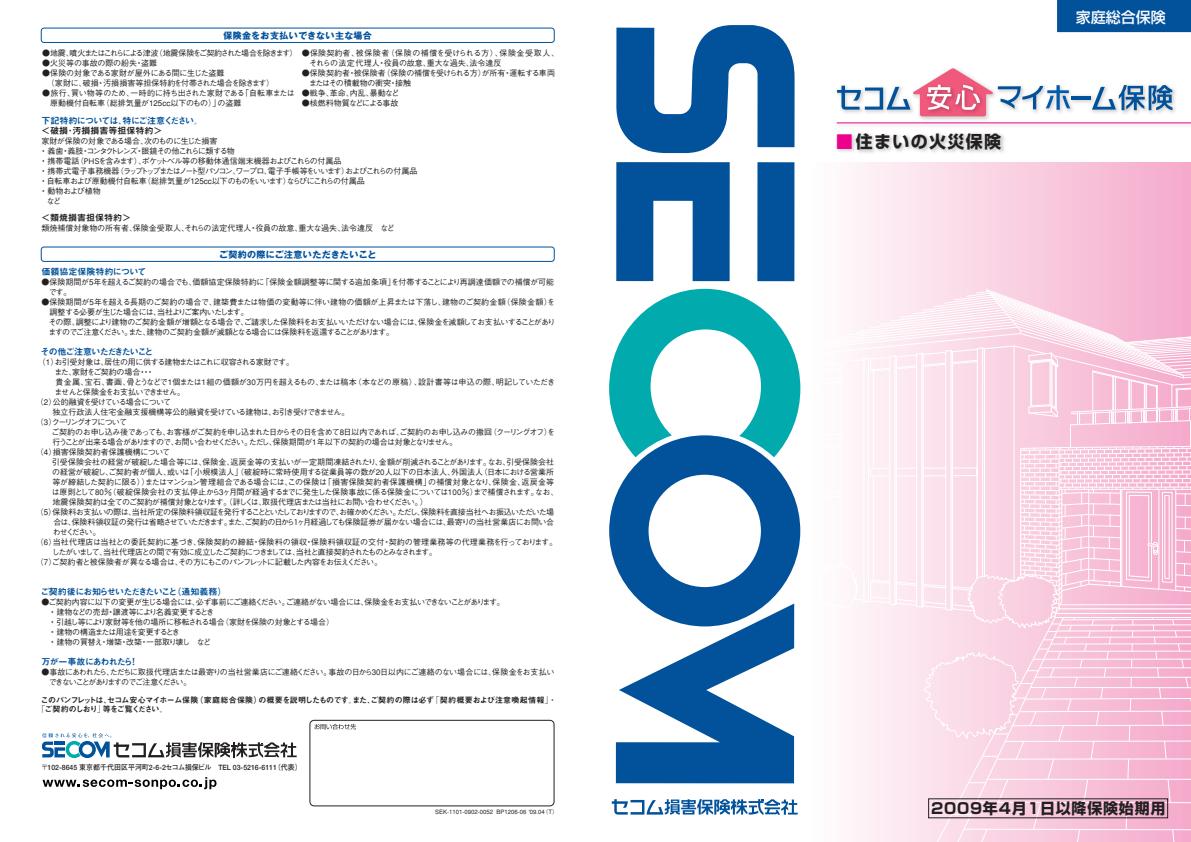
<style>
.page{position:relative;width:1191px;height:842px;background:#fff}
.page>*{position:absolute;margin:0;border:0;box-sizing:border-box;transform-origin:0 0}
.t1{font:700 17px "Shin Go";letter-spacing:.08em;color:#231f20}
.t2{font:700 15px "Shin Go";letter-spacing:.05em;color:#231f20}
.t3{font:500 15px "Shin Go";color:#fff}
.t4{font:9px "Midashi Go MB31";letter-spacing:-.085em;color:#01519b}
.t5{font:700 9px "Gothic MB101";letter-spacing:.04em;color:#01519b}
.t6{font:9px "Midashi Go MB31";color:#231f20}
.t7{font:9px "Midashi Go MB31";letter-spacing:-.105em;color:#01519b}
.t8{font:9px "Midashi Go MB31";color:#01519b}
.t9{font:500 8px/10px "Gothic BBB";letter-spacing:-.055em;color:#231f20}
.t10{font:500 8px/10px "Gothic BBB";letter-spacing:-.015em;color:#231f20}
.t11{font:500 8px "Gothic BBB";letter-spacing:-.085em;color:#231f20}
.t12{font:500 8px/10px "Gothic BBB";color:#231f20}
.t13{font:500 8px "Gothic BBB";letter-spacing:-.08em;color:#231f20}
.t14{font:500 8px/10px "Gothic BBB";letter-spacing:-.02em;color:#231f20}
.t15{font:500 8px/10px "Gothic BBB";letter-spacing:-.105em;color:#231f20}
.t16{font:8px/9.5px "Midashi Go MB31";letter-spacing:-.035em;color:#231f20}
.t17{font:500 8px "Gothic BBB";letter-spacing:-.135em;color:#231f20}
.t18{font:500 8px "Gothic BBB";letter-spacing:-.09em;color:#231f20}
.t19{font:500 8px "Gothic BBB";letter-spacing:-.035em;color:#231f20}
.t20{font:500 8px "Gothic BBB";letter-spacing:.025em;color:#231f20}
.t21{font:500 8px "Gothic BBB";letter-spacing:.01em;color:#231f20}
.t22{font:500 8px "Gothic BBB";letter-spacing:-.14em;color:#231f20}
.t23{font:500 8px/10px "Gothic BBB";letter-spacing:-.03em;color:#231f20}
.t24{font:500 8px "Gothic BBB";letter-spacing:-.1em;color:#231f20}
.t25{font:500 8px "Gothic BBB";letter-spacing:-.15em;color:#231f20}
.t26{font:500 8px "Gothic BBB";letter-spacing:-.115em;color:#231f20}
.t27{font:500 8px "Gothic BBB";letter-spacing:-.025em;color:#231f20}
.t28{font:500 8px "Gothic BBB";letter-spacing:-.16em;color:#231f20}
.t29{font:500 8px "Gothic BBB";letter-spacing:-.005em;color:#231f20}
.t30{font:700 7.3px "Futo Go B101";color:#231f20;scale:.95 1}
.t31{font:500 6px "Gothic BBB";color:#231f20}
.s1{color:#ed028c}
</style>
<div class="page">
<div style="left:809px;top:162px;width:382px;height:680px;background:linear-gradient(to right,#fefefd,#f5aacb)"></div>
<img style="left:837px;top:133px;width:168px;height:20px">
<hr style="left:836px;top:122px;width:355px;height:1px;background:#ed028c">
<img style="left:909px;top:116px;width:89px;height:7px">
<img style="left:1076px;top:95px;width:16px;height:8px">
<hr style="left:1071px;top:96px;width:19px;height:3px;background:#01519b">
<img style="left:1152px;top:84px;width:24px;height:30px">
<svg style="left:1092px;top:85px;width:80px;height:28px"></svg>
<img style="left:951px;top:116px;width:35px;height:1px">
<img style="left:1070px;top:92px;width:6px;height:20px">
<svg style="left:837px;top:68px;width:233px;height:48px"></svg>
<svg style="left:314px;top:724px;width:42px;height:5px"></svg>
<div style="left:309px;top:720px;width:245px;height:86px;border:1px solid #231f20;border-radius:4px"></div>
<div style="left:41px;top:247px;width:513px;height:15px;border:1px solid #01519b;border-radius:3px"></div>
<div style="left:41px;top:28px;width:513px;height:15px;border:1px solid #01519b;border-radius:3px"></div>
<div style="left:1057px;top:0;width:134px;height:32px;background:#01519b"></div>
<svg style="left:616px;top:25px;width:178px;height:128px"></svg>
<div style="left:757px;top:162px;width:37px;height:119px;background:#01519b"></div>
<svg style="left:616px;top:162px;width:113px;height:119px"></svg>
<svg style="left:609px;top:289px;width:582px;height:553px"></svg>
<svg style="left:43px;top:777px;width:173px;height:12px"></svg>
<svg style="left:42px;top:733px;width:255px;height:25px"></svg>
<p class="t5" style="left:223px;top:29px;width:150px">保険金をお支払いできない主な場合</p>
<p class="t25" style="left:42px;top:49px;width:257px">●地震、噴火またはこれらによる津波（地震保険をご契約された場合を除きます）</p>
<p class="t14" style="left:42px;top:59px;width:116px">●火災等の事故の際の紛失・盗難</p>
<p class="t23" style="left:47px;top:69px;width:229px;text-indent:-4px">●保険の対象である家財が屋外にある間に生じた盗難<br>（家財に、破損・汚損損害等担保特約を付帯された場合を除きます）</p>
<p class="t10" style="left:50px;top:89px;width:246px;text-indent:-8px">●旅行、買い物等のため、一時的に持ち出された家財である「自転車または原動機付自転車（総排気量が125cc以下のもの）」の盗難</p>
<p class="t12" style="left:309px;top:49px;width:251px;text-indent:-7px">●保険契約者、被保険者（保険の補償を受けられる方）、保険金受取人、それらの法定代理人・役員の故意、重大な過失、法令違反</p>
<p class="t14" style="left:309px;top:69px;width:247px;text-indent:-7px">●保険契約者・被保険者（保険の補償を受けられる方）が所有・運転する車両またはその積載物の衝突・接触</p>
<p class="t29" style="left:302px;top:89px;width:99px">●戦争、革命、内乱、暴動など</p>
<p class="t13" style="left:302px;top:99px;width:98px">●核燃料物質などによる事故</p>
<p class="t4" style="left:41px;top:115px;width:163px">下記特約については、特にご注意ください。</p>
<p class="t6" style="left:41px;top:125px;width:123px">＜破損・汚損損害等担保特約＞</p>
<p class="t9" style="left:41px;top:136px;width:178px">家財が保険の対象である場合、次のものに生じた損害</p>
<p class="t17" style="left:39px;top:146px;width:197px">・義歯・義肢・コンタクトレンズ・眼鏡その他これらに類する物</p>
<p class="t9" style="left:39px;top:156px;width:304px">・携帯電話（ＰＨＳを含みます）、ポケットベル等の移動体通信端末機器およびこれらの付属品</p>
<p class="t22" style="left:39px;top:166px;width:379px">・携帯式電子事務機器（ラップトップまたはノート型パソコン、ワープロ、電子手帳等をいいます）およびこれらの付属品</p>
<p class="t9" style="left:39px;top:176px;width:327px">・自転車および原動機付自転車（総排気量が125cc以下のものをいいます）ならびにこれらの付属品</p>
<p class="t9" style="left:39px;top:186px;width:63px">・動物および植物</p>
<p class="t9" style="left:47px;top:196px;width:16px">など</p>
<p class="t6" style="left:41px;top:212px;width:91px">＜類焼損害担保特約＞</p>
<p class="t12" style="left:41px;top:223px;width:355px">類焼補償対象物の所有者、保険金受取人、それらの法定代理人・役員の故意、重大な過失、法令違反 など</p>
<p class="t5" style="left:219px;top:248px;width:159px">ご契約の際にご注意いただきたいこと</p>
<p class="t8" style="left:41px;top:267px;width:107px">価額協定保険特約について</p>
<p class="t10" style="left:49px;top:278px;width:507px;text-indent:-7px">●保険期間が5年を超えるご契約の場合でも、価額協定保険特約に「保険金額調整等に関する追加条項」を付帯することにより再調達価額での補償が可能です。</p>
<p class="t9" style="left:48px;top:298px;width:508px;text-indent:-7px">●保険期間が5年を超える長期のご契約の場合で、建築費または物価の変動等に伴い建物の価額が上昇または下落し、建物のご契約金額（保険金額）を調整する必要が生じた場合には、当社よりご案内いたします。<br>その際、調整により建物のご契約金額が増額となる場合で、ご請求した保険料をお支払いいただけない場合には、保険金を減額してお支払いすることがありますのでご注意ください。また、建物のご契約金額が減額となる場合には保険料を返還することがあります。</p>
<p class="t7" style="left:41px;top:346px;width:114px">その他ご注意いただきたいこと</p>
<p class="t11" style="left:38px;top:358px;width:257px">（1）お引受対象は、居住の用に供する建物またはこれに収容される家財です。</p>
<p class="t27" style="left:54px;top:368px;width:101px">また、家財をご契約の場合・・・</p>
<p class="t19" style="left:55px;top:378px;width:501px">貴金属、宝石、書画、骨とうなどで1個または1組の価額が30万円を超えるもの、または稿本（本などの原稿）、設計書等は申込の際、明記していただき</p>
<p class="t26" style="left:54px;top:388px;width:132px">ませんと保険金をお支払いできません。</p>
<p class="t15" style="left:36px;top:398px;width:137px">（2）公的融資を受けている場合について</p>
<p class="t12" style="left:52px;top:408px;width:298px">独立行政法人住宅金融支援機構等公的融資を受けている建物は、お引き受けできません。</p>
<p class="t28" style="left:36px;top:418px;width:93px">（3）クーリングオフについて</p>
<p class="t13" style="left:52px;top:428px;width:505px">ご契約のお申し込み後であっても、お客様がご契約を申し込まれた日からその日を含めて8日以内であれば、ご契約のお申し込みの撤回（クーリングオフ）を</p>
<p class="t11" style="left:52px;top:438px;width:406px">行うことが出来る場合がありますので、お問い合わせください。ただし、保険期間が1年以下の契約の場合は対象となりません。</p>
<p class="t12" style="left:36px;top:448px;width:136px">（4）損害保険契約者保護機構について</p>
<p class="t10" style="left:52px;top:458px;width:504px">引受保険会社の経営が破綻した場合等には、保険金、返戻金等の支払いが一定期間凍結されたり、金額が削減されることがあります。なお、引受保険会社</p>
<p class="t14" style="left:52px;top:468px;width:503px">の経営が破綻し、ご契約者が個人、或いは「小規模法人」（破綻時に常時使用する従業員等の数が20人以下の日本法人、外国法人（日本における営業所</p>
<p class="t21" style="left:52px;top:478px;width:503px">等が締結した契約に限る））またはマンション管理組合である場合には、この保険は「損害保険契約者保護機構」の補償対象となり、保険金、返戻金等</p>
<p class="t9" style="left:52px;top:488px;width:508px">は原則として80％（破綻保険会社の支払停止から3ヶ月間が経過するまでに発生した保険事故に係る保険金については100％）まで補償されます。なお、</p>
<p class="t13" style="left:52px;top:498px;width:377px">地震保険契約は全てのご契約が補償対象となります。（詳しくは、取扱代理店または当社にお問い合わせください。）</p>
<p class="t18" style="left:36px;top:508px;width:520px">（5）保険料お支払いの際は、当社所定の保険料領収証を発行することといたしておりますので、お確かめください。ただし、保険料を直接当社へお振込いただいた場</p>
<p class="t11" style="left:53px;top:518px;width:502px">合は、保険料領収証の発行は省略させていただきます。また、ご契約の日から１ヶ月経過しても保険証券が届かない場合には、最寄りの当社営業店にお問い合</p>
<p class="t9" style="left:53px;top:528px;width:49px">わせください。</p>
<p class="t20" style="left:36px;top:538px;width:522px">（6）当社代理店は当社との委託契約に基づき、保険契約の締結・保険料の領収・保険料領収証の交付・契約の管理業務等の代理業務を行っております。</p>
<p class="t17" style="left:52px;top:548px;width:386px">したがいまして、当社代理店との間で有効に成立したご契約につきましては、当社と直接契約されたものとみなされます。</p>
<p class="t24" style="left:36px;top:558px;width:348px">（7）ご契約者と被保険者が異なる場合は、その方にもこのパンフレットに記載した内容をお伝えください。</p>
<p class="t4" style="left:40px;top:586px;width:188px">ご契約後にお知らせいただきたいこと（通知義務）</p>
<p class="t9" style="left:48px;top:598px;width:458px;text-indent:-7px">●ご契約内容に以下の変更が生じる場合には、必ず事前にご連絡ください。ご連絡がない場合には、保険金をお支払いできないことがあります。・建物などの売却・譲渡等により名義変更するとき<br>・引越し等により家財等を他の場所に移転される場合（家財を保険の対象とする場合）<br>・建物の構造または用途を変更するとき<br>・建物の買替え・増築・改築・一部取り壊し など</p>
<p class="t4" style="left:41px;top:656px;width:98px">万が一事故にあわれたら！</p>
<p class="t15" style="left:49px;top:668px;width:507px;text-indent:-7px">●事故にあわれたら、ただちに取扱代理店または最寄りの当社営業店にご連絡ください。事故の日から30日以内にご連絡のない場合には、保険金をお支払いできないことがありますのでご注意ください。</p>
<p class="t16" style="left:37px;top:695px;width:520px;text-indent:3px">このパンフレットは、セコム安心マイホーム保険（家庭総合保険）の概要を説明したものです。また、ご契約の際は必ず「契約概要および注意喚起情報」・「ご契約のしおり」等をご覧ください。</p>
<p class="t30" style="left:41px;top:763px;width:275px">〒102-8645 東京都千代田区平河町2-6-2セコム損保ビル TEL 03-5216-6111（代表）</p>
<p class="t31" style="left:435px;top:808px;width:124px">SEK-1101-0902-0052 BP1206-06 '09.04（T）</p>
<h1 class="t1" style="left:835px;top:130px;width:167px"><span class="s1">■</span>住まいの火災保険</h1>
<h2 class="t3" style="left:1076px;top:8px;width:91px">家庭総合保険</h2>
<h2 class="t2" style="left:931px;top:798px;width:236px">2009年4月1日以降保険始期用</h2>
</div>
